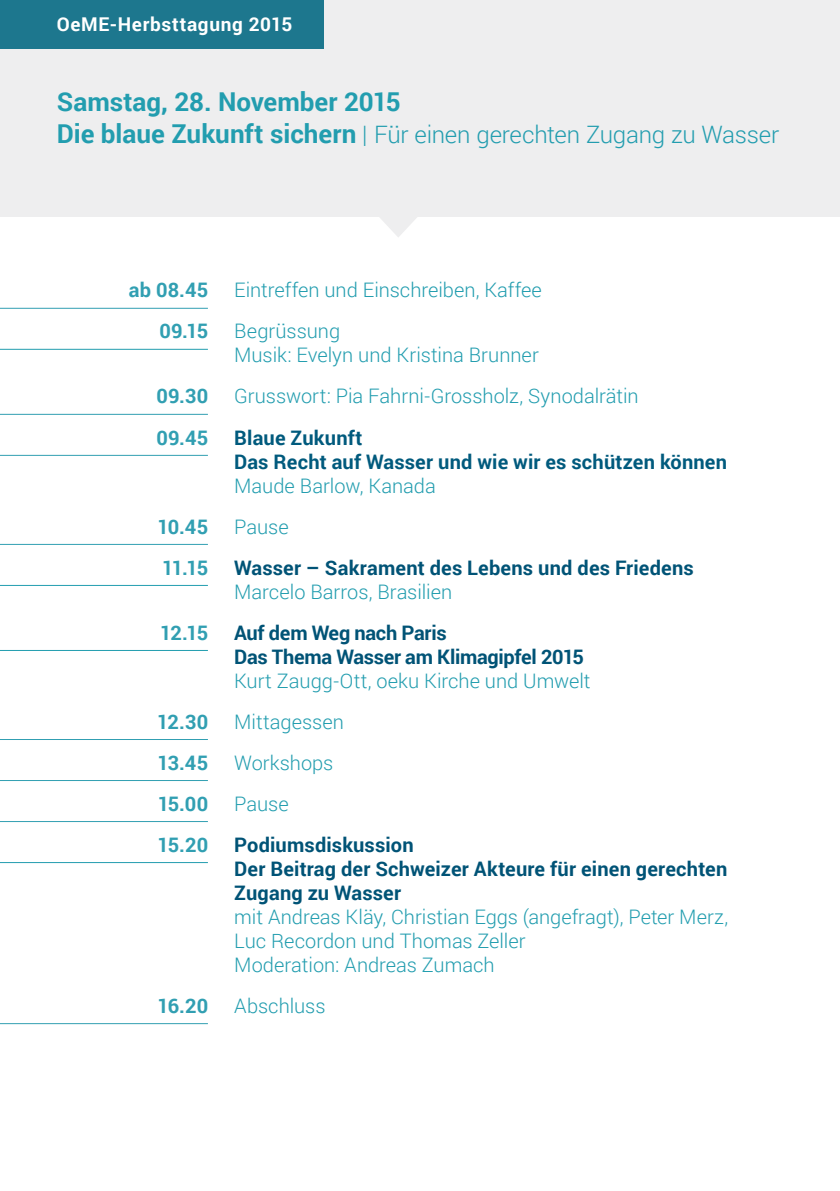
<style>
.page{position:relative;width:840px;height:1191px;background:#fff}
.page>*{position:absolute;margin:0;border:0;box-sizing:border-box;transform-origin:0 0}
.t1{font:700 26px "Roboto";color:#229daf}
.t2{font:300 24px "Roboto";letter-spacing:-.01em;color:#229daf}
.t3{font:300 20px/24px "Roboto";color:#229daf}
.t4{font:700 20px/24px "Roboto";letter-spacing:.005em;color:#005376}
.t5{font:700 20px "Roboto";color:#319fb2}
.t6{font:700 20px/24px "Roboto";letter-spacing:.005em;color:#005a7d}
.t7{font:700 20px/24px "Roboto";letter-spacing:-.015em;color:#005376}
.t8{font:700 19px "Roboto";letter-spacing:.035em;color:#fff}
.s1{font-weight:700;font-size:26px}
</style>
<div class="page">
<div style="left:0;top:0;width:839px;height:217px;background:#eeeeef"></div>
<svg style="left:380px;top:217px;width:37px;height:20px"></svg>
<hr style="left:0;top:308px;width:208px;height:1px;background:#319fb2">
<hr style="left:0;top:349px;width:208px;height:1px;background:#229daf">
<hr style="left:0;top:414px;width:208px;height:1px;background:#319fb2">
<hr style="left:0;top:455px;width:208px;height:1px;background:#319fb2">
<hr style="left:0;top:544px;width:208px;height:1px;background:#319fb2">
<hr style="left:0;top:585px;width:208px;height:1px;background:#229daf">
<hr style="left:0;top:650px;width:208px;height:1px;background:#229daf">
<hr style="left:0;top:739px;width:208px;height:1px;background:#319fb2">
<hr style="left:0;top:780px;width:208px;height:1px;background:#319fb2">
<hr style="left:0;top:821px;width:208px;height:1px;background:#319fb2">
<hr style="left:0;top:862px;width:208px;height:1px;background:#229daf">
<hr style="left:0;top:1023px;width:208px;height:1px;background:#319fb2">
<div style="left:0;top:0;width:323px;height:48px;background:#1d778e"></div>
<p class="t8" style="left:57px;top:11px;width:237px">OeME-Herbsttagung 2015</p>
<h1 class="t1" style="left:57px;top:83px;width:345px">Samstag, 28. November 2015</h1>
<p class="t2" style="left:57px;top:118px;width:723px"><span class="s1">Die blaue Zukunft sichern</span> | Für einen gerechten Zugang zu Wasser</p>
<p class="t5" style="left:129px;top:276px;width:81px">ab 08.45</p>
<p class="t3" style="left:234px;top:278px;width:309px">Eintreffen und Einschreiben, Kaffee</p>
<p class="t5" style="left:159px;top:317px;width:50px">09.15</p>
<p class="t3" style="left:234px;top:319px;width:306px">Begrüssung<br>Musik: Evelyn und Kristina Brunner</p>
<p class="t5" style="left:156px;top:382px;width:53px">09.30</p>
<p class="t3" style="left:234px;top:384px;width:406px">Grusswort: Pia Fahrni-Grossholz, Synodalrätin</p>
<p class="t5" style="left:156px;top:423px;width:53px">09.45</p>
<p class="t6" style="left:234px;top:424px;width:494px">Blaue Zukunft<br>Das Recht auf Wasser und wie wir es schützen können</p>
<p class="t3" style="left:234px;top:473px;width:203px">Maude Barlow, Kanada</p>
<p class="t5" style="left:157px;top:512px;width:52px">10.45</p>
<p class="t3" style="left:234px;top:514px;width:56px">Pause</p>
<p class="t5" style="left:162px;top:553px;width:47px">11.15</p>
<p class="t4" style="left:234px;top:554px;width:461px">Wasser – Sakrament des Lebens und des Friedens</p>
<p class="t3" style="left:234px;top:579px;width:219px">Marcelo Barros, Brasilien</p>
<p class="t5" style="left:160px;top:618px;width:49px">12.15</p>
<p class="t7" style="left:234px;top:619px;width:351px">Auf dem Weg nach Paris<br>Das Thema Wasser am Klimagipfel 2015</p>
<p class="t3" style="left:234px;top:668px;width:357px">Kurt Zaugg-Ott, oeku Kirche und Umwelt</p>
<p class="t5" style="left:157px;top:707px;width:52px">12.30</p>
<p class="t3" style="left:234px;top:709px;width:111px">Mittagessen</p>
<p class="t5" style="left:157px;top:748px;width:52px">13.45</p>
<p class="t3" style="left:234px;top:750px;width:101px">Workshops</p>
<p class="t5" style="left:158px;top:789px;width:52px">15.00</p>
<p class="t3" style="left:234px;top:791px;width:56px">Pause</p>
<p class="t5" style="left:157px;top:830px;width:52px">15.20</p>
<p class="t4" style="left:234px;top:831px;width:494px">Podiumsdiskussion<br>Der Beitrag der Schweizer Akteure für einen gerechten<br>Zugang zu Wasser</p>
<p class="t3" style="left:234px;top:904px;width:495px">mit Andreas Kläy, Christian Eggs (angefragt), Peter Merz,<br>Luc Recordon und Thomas Zeller<br>Moderation: Andreas Zumach</p>
<p class="t5" style="left:157px;top:991px;width:52px">16.20</p>
<p class="t3" style="left:234px;top:993px;width:93px">Abschluss</p>
</div>
